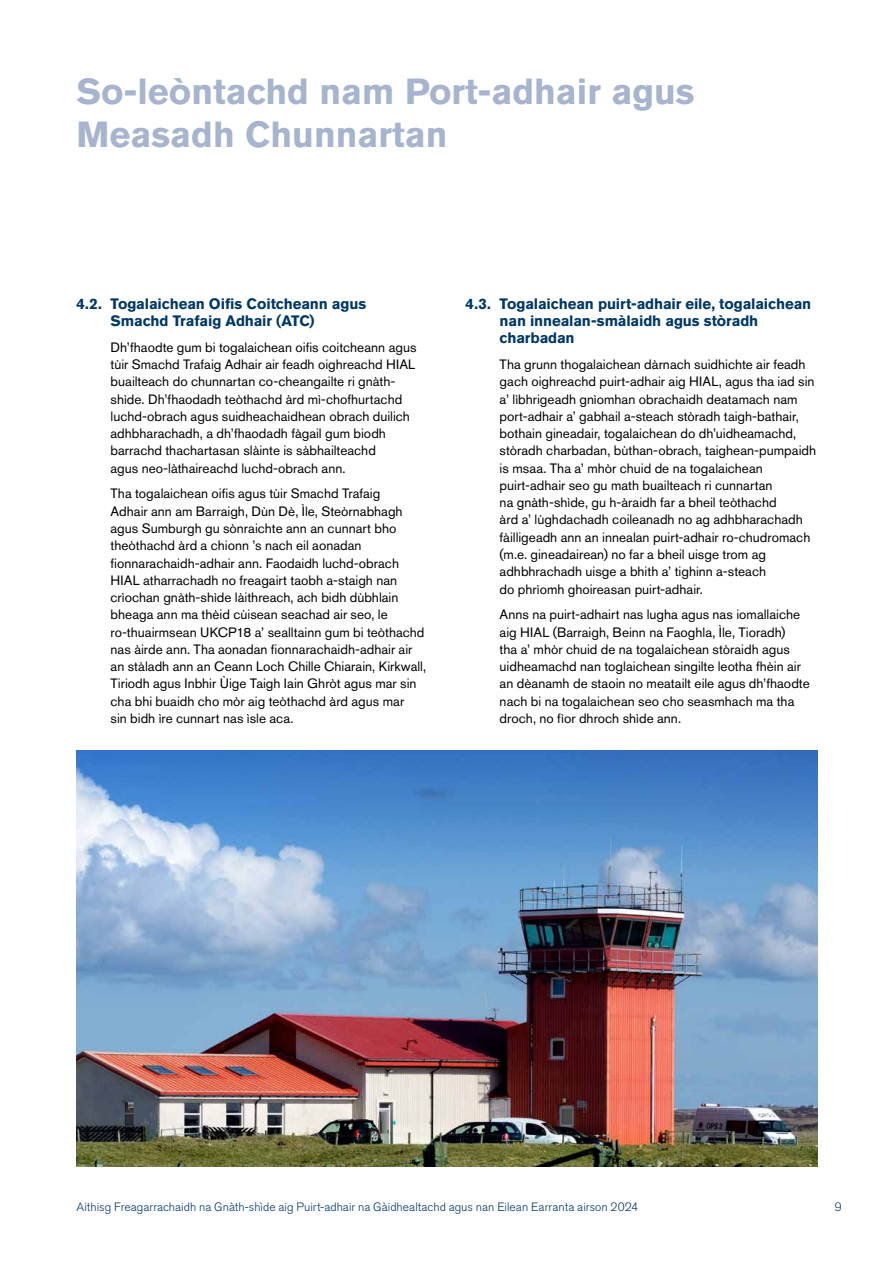
<style>
.page{position:relative;width:893px;height:1263px;background:#fff}
.page>*{position:absolute;margin:0;border:0;box-sizing:border-box;transform-origin:0 0}
.t1{font:700 36px/43.5px "Akzidenz Grotesk Std";color:#a7b4ce}
.t2{font:700 15px/17.2px "Akzidenz Grotesk Std";letter-spacing:-.01em;color:#003865}
.t3{font:13.5px/17.2px "Akzidenz Grotesk Std";color:#000}
.t4{font:300 12px "Akzidenz Grotesk Std";color:#003865}
</style>
<div class="page">
<img style="left:77px;top:750px;width:741px;height:417px">
<h1 class="t1" style="left:77px;top:69px;width:620px">So-leòntachd nam Port-adhair agus<br>Measadh Chunnartan</h1>
<p class="t2" style="left:111px;top:295px;width:257px;text-indent:-34px">4.2. Togalaichean Oifis Coitcheann agus<br>Smachd Trafaig Adhair (ATC)</p>
<p class="t3" style="left:111px;top:338px;width:307px">Dh’fhaodte gum bi togalaichean oifis coitcheann agus tùir Smachd Trafaig Adhair air feadh oighreachd HIAL buailteach do chunnartan co-cheangailte ri gnàth&shy;shìde. Dh’fhaodadh teòthachd àrd mì-chofhurtachd luchd-obrach agus suidheachaidhean obrach duilich adhbharachadh, a dh’fhaodadh fàgail gum biodh barrachd thachartasan slàinte is sàbhailteachd<br>agus neo-làthaireachd luchd-obrach ann.</p>
<p class="t3" style="left:111px;top:485px;width:317px">Tha togalaichean oifis agus tùir Smachd Trafaig<br>Adhair ann am Barraigh, Dùn Dè, Ìle, Steòrnabhagh agus Sumburgh gu sònraichte ann an cunnart bho theòthachd àrd a chionn ’s nach eil aonadan fionnarachaidh-adhair ann. Faodaidh luchd-obrach HIAL atharrachadh no freagairt taobh a-staigh nan crìochan gnàth-shìde làithreach, ach bidh dùbhlain bheaga ann ma thèid cùisean seachad air seo, le ro-thuairmsean UKCP18 a’ sealltainn gum bi teòthachd nas àirde ann. Tha aonadan fionnarachaidh-adhair air an stàladh ann an Ceann Loch Chille Chiarain, Kirkwall, Tiriodh agus Inbhir Ùige Taigh Iain Ghròt agus mar sin cha bhi buaidh cho mòr aig teòthachd àrd agus mar<br>sin bidh ìre cunnart nas ìsle aca.</p>
<p class="t2" style="left:500px;top:295px;width:313px;text-indent:-34px">4.3. Togalaichean puirt-adhair eile, togalaichean nan innealan-smàlaidh agus stòradh charbadan</p>
<p class="t3" style="left:500px;top:356px;width:318px">Tha grunn thogalaichean dàrnach suidhichte air feadh gach oighreachd puirt-adhair aig HIAL, agus tha iad sin a’ lìbhrigeadh gnìomhan obrachaidh deatamach nam port-adhair a’ gabhail a-steach stòradh taigh-bathair, bothain gineadair, togalaichean do dh’uidheamachd, stòradh charbadan, bùthan-obrach, taighean-pumpaidh is msaa. Tha a’ mhòr chuid de na togalaichean puirt-adhair seo gu math buailteach ri cunnartan<br>na gnàth-shìde, gu h-àraidh far a bheil teòthachd<br>àrd a’ lùghdachadh coileanadh no ag adhbharachadh fàilligeadh ann an innealan puirt-adhair ro-chudromach (m.e. gineadairean) no far a bheil uisge trom ag adhbhrachadh uisge a bhith a’ tighinn a-steach<br>do phrìomh ghoireasan puirt-adhair.</p>
<p class="t3" style="left:500px;top:606px;width:312px">Anns na puirt-adhairt nas lugha agus nas iomallaiche aig HIAL (Barraigh, Beinn na Faoghla, Ìle, Tioradh)<br>tha a’ mhòr chuid de na togalaichean stòraidh agus uidheamachd nan toglaichean singilte leotha fhèin air an dèanamh de staoin no meatailt eile agus dh’fhaodte nach bi na togalaichean seo cho seasmhach ma tha droch, no fìor dhroch shìde ann.</p>
<p class="t4" style="left:77px;top:1200px;width:563px">Aithisg Freagarrachaidh na Gnàth-shìde aig Puirt-adhair na Gàidhealtachd agus nan Eilean Earranta airson 2024</p>
<p class="t4" style="left:835px;top:1200px;width:8px">9</p>
</div>
